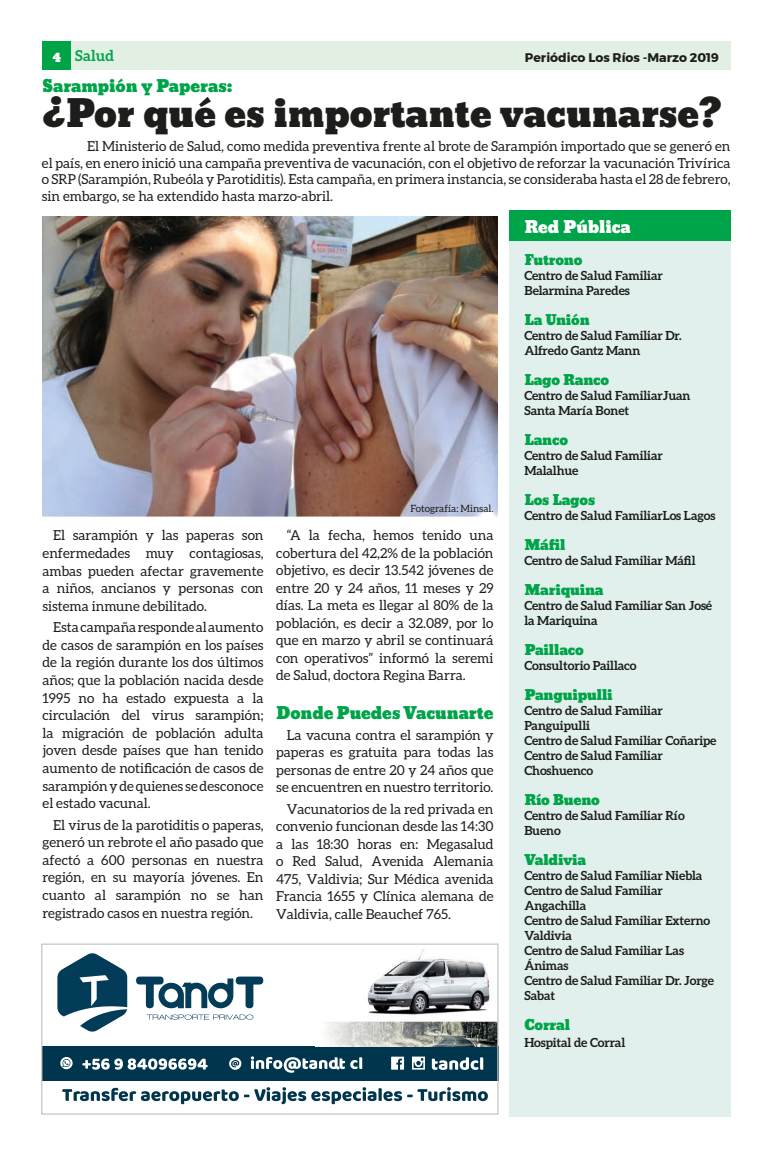
<style>
.page{position:relative;width:775px;height:1159px;background:#fff}
.page>*{position:absolute;margin:0;border:0;box-sizing:border-box;transform-origin:0 0}
.t1{font:36.25px "Bevan";color:#1d1d1b}
.t2{font:16.25px "Bevan";color:#00a448}
.t3{font:16.25px "Bevan";color:#fff}
.t4{font:700 15px "Aleo";letter-spacing:.01em;color:#00a448}
.t5{font:13.75px/17.6px "Aleo";color:#1d1d1b;text-align:justify}
.t6{font:13.75px "Bevan";letter-spacing:-.01em;color:#00a448}
.t7{font:700 12.5px/15px "Aleo";letter-spacing:-.01em;color:#1d1d1b}
.t8{font:700 12.5px "Montserrat";color:#1d1d1b}
.t9{font:10px "Aleo";color:#1d1d1b}
.s1{font-family:"Bevan";font-weight:400;font-size:13.75px;color:#fff}
</style>
<div class="page">
<div style="left:43px;top:42px;width:687px;height:28px;background:#e2efe3"></div>
<div style="left:43px;top:42px;width:28px;height:28px;background:#00a448"></div>
<div style="left:509px;top:210px;width:221px;height:906px;background:#e1f0ec"></div>
<img style="left:42px;top:217px;width:455px;height:299px">
<div style="left:509px;top:210px;width:221px;height:30px;background:#00a448"></div>
<div style="left:42px;top:1046px;width:456px;height:35px;background:#00354e"></div>
<img style="left:325px;top:949px;width:171px;height:97px">
<svg style="left:62px;top:1087px;width:425px;height:17px"></svg>
<svg style="left:82px;top:1058px;width:125px;height:11px"></svg>
<svg style="left:229px;top:1057px;width:12px;height:12px"></svg>
<svg style="left:60px;top:1057px;width:13px;height:12px"></svg>
<svg style="left:57px;top:953px;width:70px;height:78px"></svg>
<svg style="left:136px;top:976px;width:127px;height:43px"></svg>
<div style="left:41px;top:943px;width:457px;height:171px;border:1px solid #c5c5c6"></div>
<svg style="left:251px;top:1056px;width:111px;height:16px"></svg>
<svg style="left:391px;top:1056px;width:13px;height:13px"></svg>
<svg style="left:412px;top:1056px;width:13px;height:13px"></svg>
<svg style="left:431px;top:1057px;width:52px;height:13px"></svg>
<p class="t4" style="left:53px;top:47px;width:63px"><span class="s1">4</span> Salud</p>
<p class="t8" style="left:524px;top:47px;width:196px">Periódico Los Ríos -Marzo 2019</p>
<p class="t2" style="left:43px;top:73px;width:191px">Sarampión y Paperas:</p>
<h1 class="t1" style="left:43px;top:85px;width:680px">¿Por qué es importante vacunarse?</h1>
<p class="t5" style="left:42px;top:138px;width:689px;line-height:16.5px;text-indent:45px">El Ministerio de Salud, como medida preventiva frente al brote de Sarampión importado que se generó en el país, en enero inició una campaña preventiva de vacunación, con el objetivo de reforzar la vacunación Trivírica o SRP (Sarampión, Rubeóla y Parotiditis). Esta campaña, en primera instancia, se consideraba hasta el 28 de febrero, sin embargo, se ha extendido hasta marzo-abril.</p>
<p class="t5" style="left:43px;top:526px;width:222px;text-indent:11px">El sarampión y las paperas son enfermedades muy contagiosas, ambas pueden afectar gravemente a niños, ancianos y personas con sistema inmune debilitado.</p>
<p class="t5" style="left:43px;top:618px;width:222px;text-indent:11px">Esta campaña responde al aumento de casos de sarampión en los países de la región durante los dos últimos años; que la población nacida desde 1995 no ha estado expuesta a la circulación del virus sarampión; la migración de población adulta joven desde países que han tenido aumento de notificación de casos de sarampión y de quienes se desconoce el estado vacunal.</p>
<p class="t5" style="left:43px;top:815px;width:222px;text-indent:11px">El virus de la parotiditis o paperas, generó un rebrote el año pasado que afectó a 600 personas en nuestra región, en su mayoría jóvenes. En cuanto al sarampión no se han registrado casos en nuestra región.</p>
<p class="t9" style="left:410px;top:503px;width:85px">Fotografía: Minsal.</p>
<p class="t5" style="left:276px;top:526px;width:219px;text-indent:11px">“A la fecha, hemos tenido una cobertura del 42,2% de la población objetivo, es decir 13.542 jóvenes de entre 20 y 24 años, 11 meses y 29 días. La meta es llegar al 80% de la población, es decir a 32.089, por lo que en marzo y abril se continuará con operativos” informó la seremi de Salud, doctora Regina Barra.</p>
<p class="t2" style="left:276px;top:700px;width:219px">Donde Puedes Vacunarte</p>
<p class="t5" style="left:276px;top:726px;width:219px;text-indent:11px">La vacuna contra el sarampión y paperas es gratuita para todas las personas de entre 20 y 24 años que se encuentren en nuestro territorio.</p>
<p class="t5" style="left:276px;top:799px;width:219px;text-indent:11px">Vacunatorios de la red privada en convenio funcionan desde las 14:30 a las 18:30 horas en: Megasalud o Red Salud, Avenida Alemania 475, Valdivia; Sur Médica avenida Francia 1655 y Clínica alemana de Valdivia, calle Beauchef 765.</p>
<p class="t3" style="left:524px;top:214px;width:108px">Red Pública</p>
<p class="t6" style="left:524px;top:249px;width:59px">Futrono</p>
<p class="t7" style="left:524px;top:268px;width:140px">Centro de Salud Familiar<br>Belarmina Paredes</p>
<p class="t6" style="left:524px;top:309px;width:67px">La Unión</p>
<p class="t7" style="left:524px;top:328px;width:159px">Centro de Salud Familiar Dr.<br>Alfredo Gantz Mann</p>
<p class="t6" style="left:524px;top:369px;width:86px">Lago Ranco</p>
<p class="t7" style="left:524px;top:388px;width:167px">Centro de Salud FamiliarJuan<br>Santa María Bonet</p>
<p class="t6" style="left:524px;top:429px;width:45px">Lanco</p>
<p class="t7" style="left:524px;top:448px;width:140px">Centro de Salud Familiar<br>Malalhue</p>
<p class="t6" style="left:524px;top:489px;width:72px">Los Lagos</p>
<p class="t7" style="left:524px;top:508px;width:192px">Centro de Salud FamiliarLos Lagos</p>
<p class="t6" style="left:524px;top:534px;width:43px">Máfil</p>
<p class="t7" style="left:524px;top:553px;width:173px">Centro de Salud Familiar Máfil</p>
<p class="t6" style="left:524px;top:579px;width:81px">Mariquina</p>
<p class="t7" style="left:524px;top:598px;width:189px">Centro de Salud Familiar San José la Mariquina</p>
<p class="t6" style="left:524px;top:639px;width:61px">Paillaco</p>
<p class="t7" style="left:524px;top:658px;width:114px">Consultorio Paillaco</p>
<p class="t6" style="left:524px;top:684px;width:90px">Panguipulli</p>
<p class="t7" style="left:524px;top:703px;width:193px">Centro de Salud Familiar<br>Panguipulli<br>Centro de Salud Familiar Coñaripe<br>Centro de Salud Familiar<br>Choshuenco</p>
<p class="t6" style="left:524px;top:789px;width:77px">Río Bueno</p>
<p class="t7" style="left:524px;top:808px;width:162px">Centro de Salud Familiar Río<br>Bueno</p>
<p class="t6" style="left:524px;top:849px;width:63px">Valdivia</p>
<p class="t7" style="left:524px;top:868px;width:191px">Centro de Salud Familiar Niebla<br>Centro de Salud Familiar<br>Angachilla<br>Centro de Salud Familiar Externo<br>Valdivia<br>Centro de Salud Familiar Las<br>Ánimas<br>Centro de Salud Familiar Dr. Jorge<br>Sabat</p>
<p class="t6" style="left:524px;top:1014px;width:47px">Corral</p>
<p class="t7" style="left:524px;top:1034px;width:102px">Hospital de Corral</p>
</div>
